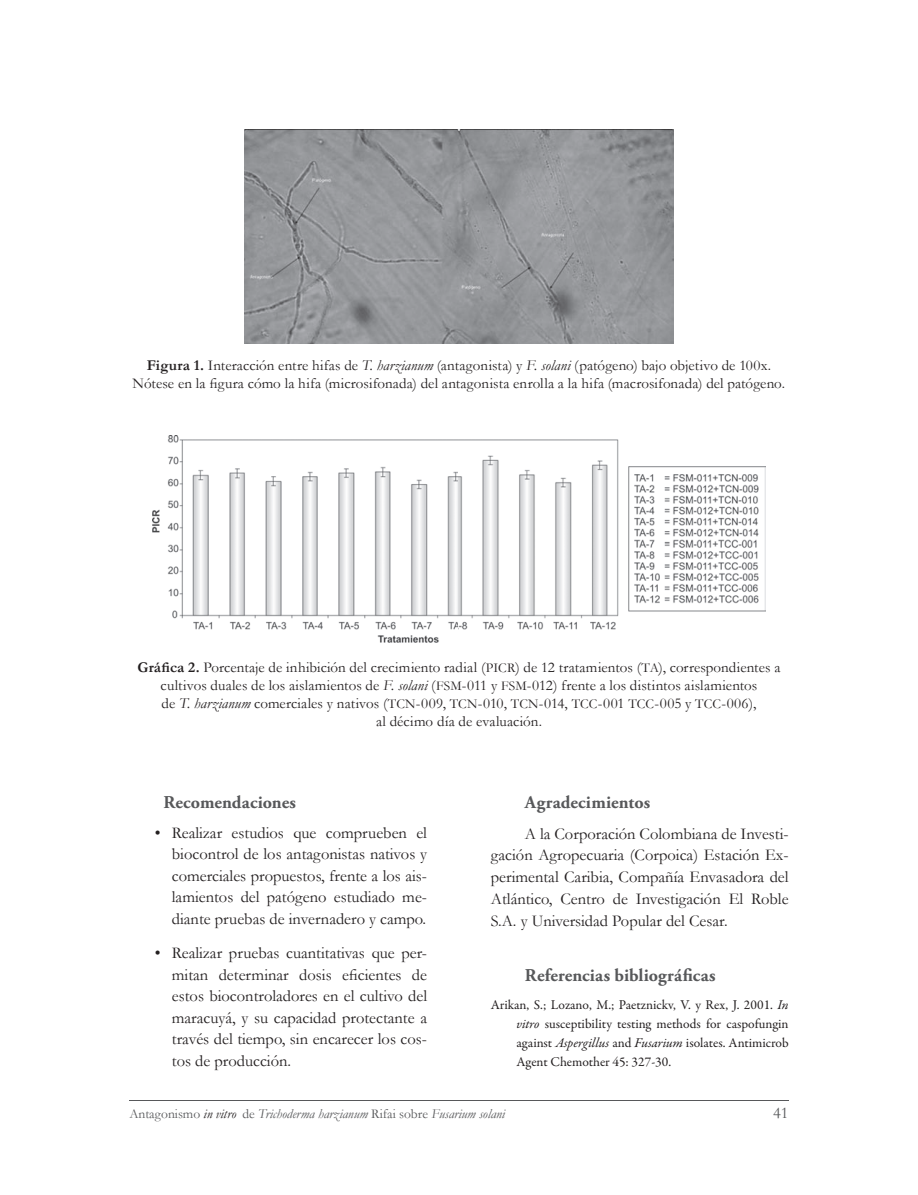
<style>
.page{position:relative;width:918px;height:1195px;background:#fff}
.page>*{position:absolute;margin:0;border:0;box-sizing:border-box;transform-origin:0 0}
.t1{font:700 18px "Adobe Garamond Pro";letter-spacing:.01em;color:#57585a}
.t2{font:16.5px/21.5px "Garamond";color:#231f20;text-align:justify}
.t3{font:16.5px "Garamond";color:#57585a}
.t4{font:15px/18px "Garamond";letter-spacing:.005em;color:#231f20;text-align:center}
.t5{font:13.5px/18.9px "Garamond Premr Pro";color:#231f20;text-align:justify}
.t6{font:italic 13.5px "Garamond";color:#57585a}
.s1{font-weight:700}
.s2{font-style:italic}
.s3{font-size:13.5px}
.s4{font-style:normal}
.s5{color:#231f20}
</style>
<div class="page">
<hr style="left:129px;top:1099px;width:659px;height:1px;background:#57585a">
<img style="left:244px;top:129px;width:430px;height:214px">
<img style="left:152px;top:435px;width:613px;height:207px">
<p class="t4" style="left:133px;top:356px;width:654px"><span class="s1">Figura 1.</span> Interacción entre hifas de <span class="s2">T. harzianum</span> (antagonista) y <span class="s2">F. solani</span> (patógeno) bajo objetivo de 100x.<br>Nótese en la figura cómo la hifa (microsifonada) del antagonista enrolla a la hifa (macrosifonada) del patógeno.</p>
<p class="t4" style="left:137px;top:657px;width:644px"><span class="s1">Gráfica 2.</span> Porcentaje de inhibición del crecimiento radial (<span class="s3">PICR</span>) de 12 tratamientos (<span class="s3">TA</span>), correspondientes a cultivos duales de los aislamientos de <span class="s2">F. solani</span> (<span class="s3">FSM</span>-011 y <span class="s3">FSM</span>-012) frente a los distintos aislamientos<br>de <span class="s2">T. harzianum</span> comerciales y nativos (<span class="s3">TCN</span>-009, <span class="s3">TCN</span>-010, <span class="s3">TCN</span>-014, <span class="s3">TCC</span>-001 <span class="s3">TCC</span>-005 y <span class="s3">TCC</span>-006),<br>al décimo día de evaluación.</p>
<p class="t1" style="left:163px;top:791px;width:134px">Recomendaciones</p>
<p class="t2" style="left:172px;top:821px;width:257px;text-indent:-17px">• Realizar estudios que comprueben el biocontrol de los antagonistas nativos y comerciales propuestos, frente a los ais&shy;lamientos del patógeno estudiado me&shy;diante pruebas de invernadero y campo.</p>
<p class="t2" style="left:172px;top:941px;width:257px;text-indent:-17px">• Realizar pruebas cuantitativas que per&shy;mitan determinar dosis eficientes de estos biocontroladores en el cultivo del maracuyá, y su capacidad protectante a través del tiempo, sin encarecer los cos&shy;tos de producción.</p>
<p class="t1" style="left:525px;top:791px;width:127px">Agradecimientos</p>
<p class="t2" style="left:491px;top:821px;width:299px;line-height:21.9px;text-indent:34px">A la Corporación Colombiana de Investi&shy;gación Agropecuaria (Corpoica) Estación Ex&shy;perimental Caribia, Compañía Envasadora del Atlántico, Centro de Investigación El Roble S.A. y Universidad Popular del Cesar.</p>
<p class="t1" style="left:525px;top:964px;width:192px">Referencias bibliográficas</p>
<p class="t5" style="left:516px;top:994px;width:274px;text-indent:-26px">Arikan, S .; Lozano, M .; Paetznickv, V . y Rex, J . 2001 . <span class="s2">In vitro</span> susceptibility testing methods for caspofungin against <span class="s2">Aspergillus</span> and <span class="s2">Fusarium</span> isolates . Antimicrob Agent Chemother 45: 327-30 .</p>
<p class="t6" style="left:129px;top:1104px;width:377px"><span class="s4">Antagonismo</span> <span class="s5">in vitro</span> <span class="s4">de</span> Trichoderma harzianum <span class="s4">Rifai sobre</span> Fusarium solani</p>
<p class="t3" style="left:773px;top:1101px;width:17px">41</p>
</div>
